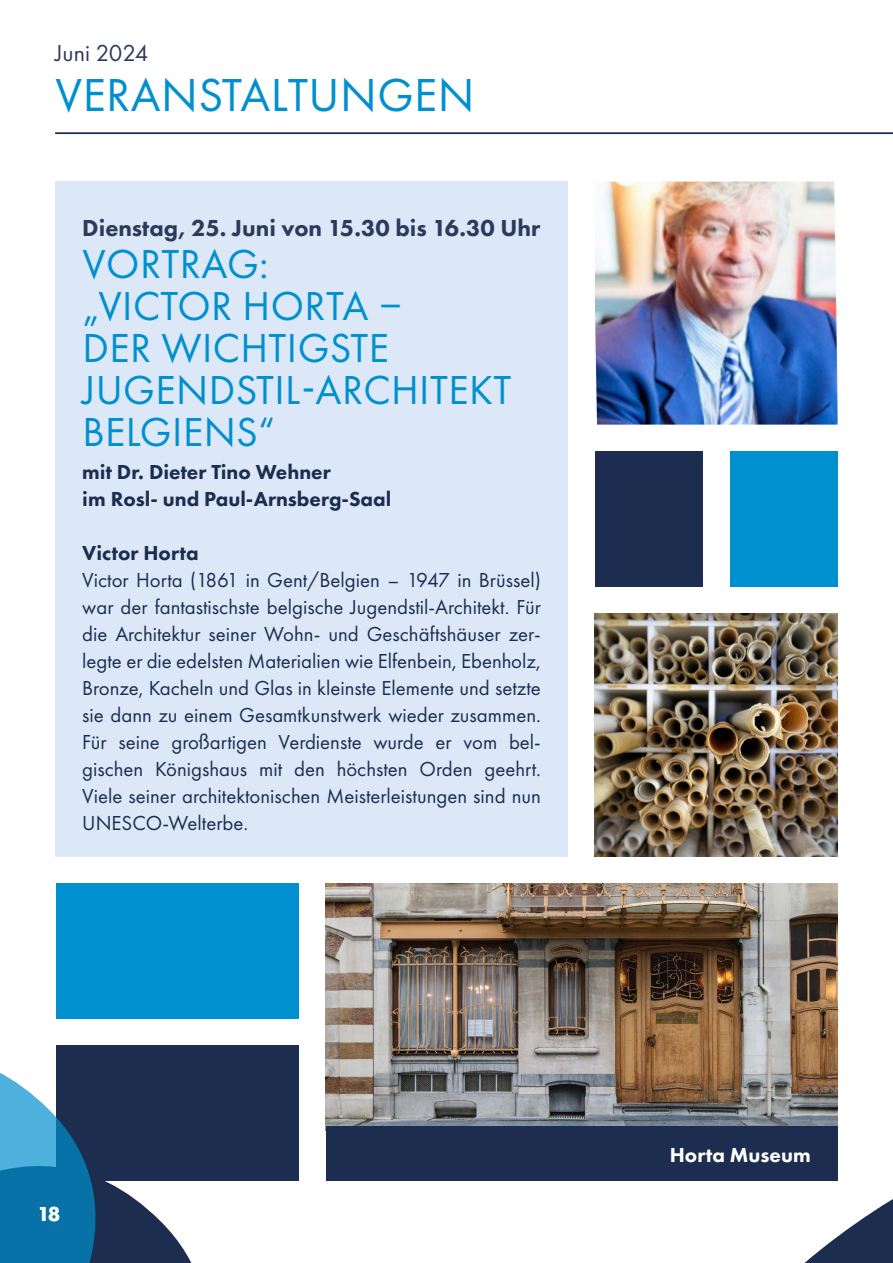
<style>
.page{position:relative;width:893px;height:1263px;background:#fff}
.page>*{position:absolute;margin:0;border:0;box-sizing:border-box;transform-origin:0 0}
.t1{font:48px "Futura PT";letter-spacing:.01em;color:#008fcf}
.t2{font:42px/42px "Futura PT";letter-spacing:.01em;color:#008fcf}
.t3{font:800 24px "Futura PT";color:#2e395b}
.t4{font:24px "Futura PT";color:#2e395b}
.t5{font:21px/27px "Futura PT";color:#1c2d50;text-align:justify}
.t6{font:800 21px/27px "Futura PT";color:#1c2d50}
.t7{font:800 21px "Futura PT";color:#fff}
</style>
<div class="page">
<div style="left:56px;top:884px;width:243px;height:135px;background:#008fcf"></div>
<div style="left:56px;top:1046px;width:243px;height:135px;background:#1c2d50"></div>
<div style="left:55px;top:182px;width:513px;height:675px;background:#dce8f7"></div>
<div style="left:595px;top:452px;width:108px;height:135px;background:#1c2d50"></div>
<div style="left:730px;top:452px;width:108px;height:135px;background:#008fcf"></div>
<img style="left:595px;top:182px;width:243px;height:243px">
<img style="left:595px;top:614px;width:243px;height:243px">
<img style="left:325px;top:884px;width:513px;height:246px">
<div style="left:326px;top:1127px;width:512px;height:54px;background:#1c2d50"></div>
<svg style="left:772px;top:892px;width:121px;height:371px"></svg>
<hr style="left:55px;top:133px;width:838px;height:1px;background:#1c2d50">
<svg style="left:0;top:1073px;width:192px;height:190px"></svg>
<p class="t4" style="left:55px;top:39px;width:95px">Juni 2024</p>
<h1 class="t1" style="left:56px;top:67px;width:421px">VERANSTALTUNGEN</h1>
<p class="t3" style="left:82px;top:213px;width:460px">Dienstag, 25. Juni von 15.30 bis 16.30 Uhr</p>
<h2 class="t2" style="left:82px;top:242px;width:430px">VORTRAG:<br>„VICTOR HORTA –<br>DER WICHTIGSTE<br>JUGENDSTIL-ARCHITEKT<br>BELGIENS“</h2>
<p class="t6" style="left:82px;top:458px;width:311px">mit Dr. Dieter Tino Wehner<br>im Rosl- und Paul-Arnsberg-Saal</p>
<p class="t6" style="left:82px;top:539px;width:118px">Victor Horta</p>
<p class="t5" style="left:82px;top:566px;width:460px">Victor Horta (1861 in Gent/Belgien – 1947 in Brüssel) war der fantastischste belgische Jugendstil-Architekt. Für die Architektur seiner Wohn- und Geschäftshäuser zer&shy;legte er die edelsten Materialien wie Elfenbein, Ebenholz, Bronze, Kacheln und Glas in kleinste Elemente und setzte sie dann zu einem Gesamtkunstwerk wieder zusammen.<br>Für seine großartigen Verdienste wurde er vom bel&shy;gischen Königshaus mit den höchsten Orden geehrt.<br>Viele seiner architektonischen Meisterleistungen sind nun UNESCO-Welterbe.</p>
<p class="t7" style="left:38px;top:1201px;width:24px">18</p>
<p class="t7" style="left:670px;top:1141px;width:142px">Horta Museum</p>
</div>
